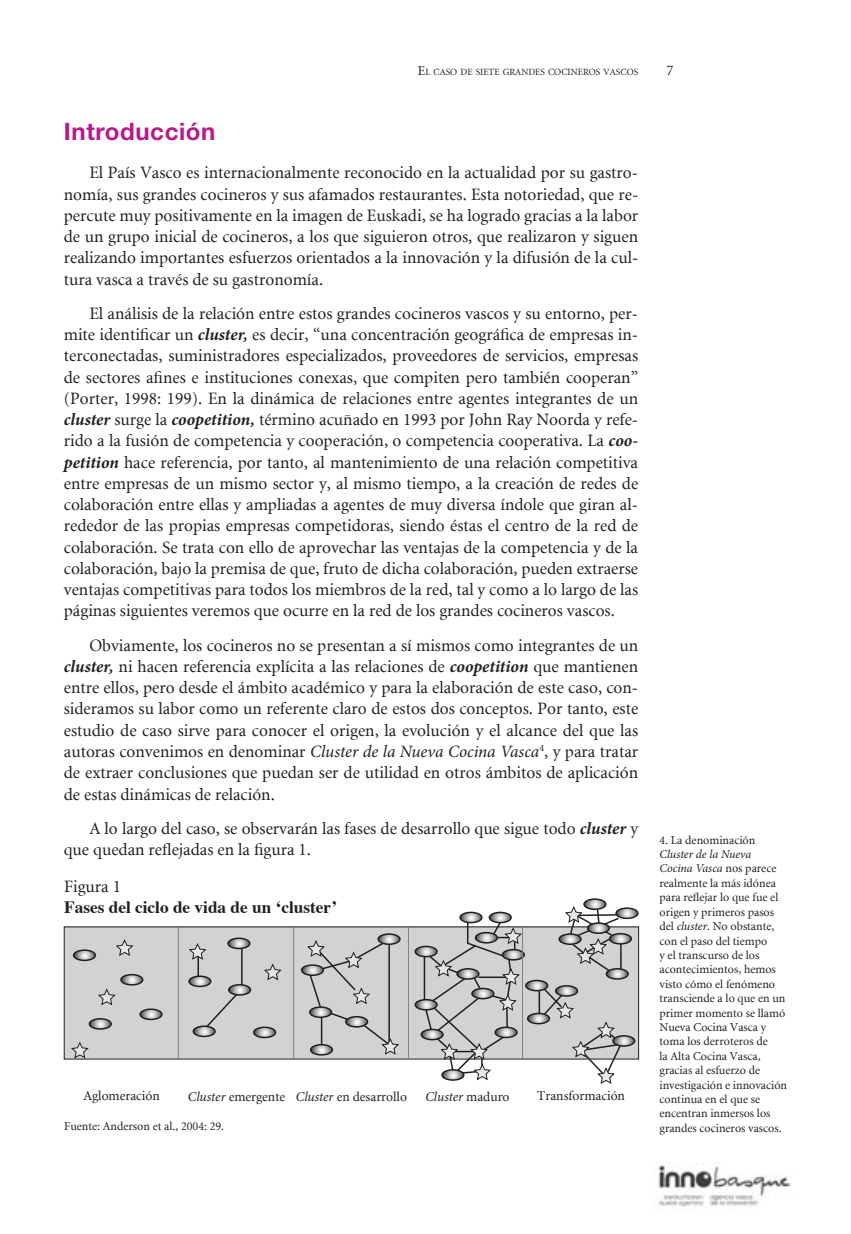
<style>
.page{position:relative;width:851px;height:1234px;background:#fff}
.page>*{position:absolute;margin:0;border:0;box-sizing:border-box;transform-origin:0 0}
.t1{font:700 24px "Helvetica Neue";letter-spacing:.025em;color:#b61a8b}
.t2{font:17.25px/21.3px "Minion";color:#231f20;text-align:justify}
.t3{font:700 17.25px "Times";color:#231f20}
.t4{font:14.7px "Minion";color:#231f20}
.t5{font:13.5px "Minion";color:#231f20}
.t6{font:italic 13.5px "Minion Pro";letter-spacing:-.005em;color:#231f20}
.t7{font:12px/14.4px "Minion";color:#231f20}
.t8{font:italic 12px/14.4px "Minion Pro";letter-spacing:-.005em;color:#231f20}
.t9{font:9.45px "Minion";color:#231f20}
.s1{font-size:13.5px}
.s2{font-family:"Minion Pro";font-weight:700;font-style:italic}
.s3{font-family:"Minion Pro";font-style:italic}
.s4{font-family:"Minion";font-style:normal}
</style>
<div class="page">
<img style="left:658px;top:1165px;width:133px;height:42px">
<div style="left:64px;top:926px;width:574px;height:132px;background:#d1d2d4"></div>
<div style="left:89px;top:1017px;width:23px;height:12px;border:2px solid #231f20;border-radius:50%"></div>
<svg style="left:74px;top:952px;width:21px;height:8px"></svg>
<div style="left:73px;top:949px;width:23px;height:11px;border:2px solid #231f20;border-radius:50%"></div>
<div style="left:120px;top:973px;width:23px;height:12px;border:2px solid #231f20;border-radius:50%"></div>
<div style="left:227px;top:937px;width:23px;height:12px;border:2px solid #231f20;border-radius:50%"></div>
<div style="left:310px;top:1043px;width:23px;height:12px;border:2px solid #231f20;border-radius:50%"></div>
<div style="left:414px;top:998px;width:23px;height:12px;border:2px solid #231f20;border-radius:50%"></div>
<div style="left:414px;top:945px;width:23px;height:12px;border:2px solid #231f20;border-radius:50%"></div>
<div style="left:615px;top:907px;width:23px;height:11px;border:2px solid #231f20;border-radius:50%"></div>
<svg style="left:116px;top:939px;width:18px;height:17px"></svg>
<svg style="left:89px;top:974px;width:73px;height:54px"></svg>
<svg style="left:71px;top:1042px;width:18px;height:16px"></svg>
<svg style="left:188px;top:938px;width:94px;height:99px"></svg>
<svg style="left:301px;top:933px;width:99px;height:121px"></svg>
<svg style="left:415px;top:898px;width:222px;height:186px"></svg>
<hr style="left:178px;top:926px;width:1px;height:132px;background:#808285">
<hr style="left:293px;top:926px;width:1px;height:132px;background:#808285">
<hr style="left:408px;top:926px;width:1px;height:132px;background:#808285">
<hr style="left:522px;top:926px;width:1px;height:132px;background:#808285">
<p class="t9" style="left:418px;top:68px;width:222px"><span class="s1">E</span>L CASO DE SIETE GRANDES COCINEROS VASCOS</p>
<p class="t4" style="left:666px;top:63px;width:9px">7</p>
<h1 class="t1" style="left:64px;top:117px;width:153px">Introducción</h1>
<p class="t2" style="left:64px;top:163px;width:576px;text-indent:26px">El País Vasco es internacionalmente reconocido en la actualidad por su gastro&shy;nomía, sus grandes cocineros y sus afamados restaurantes. Esta notoriedad, que re&shy;percute muy positivamente en la imagen de Euskadi, se ha logrado gracias a la labor de un grupo inicial de cocineros, a los que siguieron otros, que realizaron y siguen realizando importantes esfuerzos orientados a la innovación y la difusión de la cul&shy;tura vasca a través de su gastronomía.</p>
<p class="t2" style="left:64px;top:303px;width:576px;text-indent:26px">El análisis de la relación entre estos grandes cocineros vascos y su entorno, per&shy;mite identificar un <span class="s2">cluster,</span> es decir, “una concentración geográfica de empresas in&shy;terconectadas, suministradores especializados, proveedores de servicios, empresas de sectores afines e instituciones conexas, que compiten pero también cooperan” (Porter, 1998: 199). En la dinámica de relaciones entre agentes integrantes de un <span class="s2">cluster</span> surge la <span class="s2">coopetition,</span> término acuñado en 1993 por John Ray Noorda y refe&shy;rido a la fusión de competencia y cooperación, o competencia cooperativa. La <span class="s2">coo&shy;petition</span> hace referencia, por tanto, al mantenimiento de una relación competitiva entre empresas de un mismo sector y, al mismo tiempo, a la creación de redes de colaboración entre ellas y ampliadas a agentes de muy diversa índole que giran al&shy;rededor de las propias empresas competidoras, siendo éstas el centro de la red de colaboración. Se trata con ello de aprovechar las ventajas de la competencia y de la colaboración, bajo la premisa de que, fruto de dicha colaboración, pueden extraerse ventajas competitivas para todos los miembros de la red, tal y como a lo largo de las páginas siguientes veremos que ocurre en la red de los grandes cocineros vascos.</p>
<p class="t2" style="left:64px;top:635px;width:576px;text-indent:26px">Obviamente, los cocineros no se presentan a sí mismos como integrantes de un <span class="s2">cluster,</span> ni hacen referencia explícita a las relaciones de <span class="s2">coopetition</span> que mantienen entre ellos, pero desde el ámbito académico y para la elaboración de este caso, con&shy;sideramos su labor como un referente claro de estos dos conceptos. Por tanto, este estudio de caso sirve para conocer el origen, la evolución y el alcance del que las autoras convenimos en denominar <span class="s3">Cluster de la Nueva Cocina Vasca</span><sup>4</sup>, y para tratar de extraer conclusiones que puedan ser de utilidad en otros ámbitos de aplicación de estas dinámicas de relación.</p>
<p class="t2" style="left:64px;top:818px;width:576px;text-indent:26px">A lo largo del caso, se observarán las fases de desarrollo que sigue todo <span class="s2">cluster</span> y que quedan reflejadas en la figura 1.</p>
<p class="t2" style="left:64px;top:875px;width:58px">Figura 1</p>
<p class="t3" style="left:64px;top:890px;width:274px">Fases del ciclo de vida de un ‘cluster’</p>
<p class="t5" style="left:83px;top:1089px;width:78px">Aglomeración</p>
<p class="t5" style="left:188px;top:1089px;width:221px"><span class="s3">Cluster</span> emergente <span class="s3">Cluster</span> en desarrollo</p>
<p class="t6" style="left:425px;top:1086px;width:86px">Cluster <span class="s4">maduro</span></p>
<p class="t5" style="left:537px;top:1089px;width:89px">Transformación</p>
<p class="t7" style="left:64px;top:1119px;width:161px">Fuente: Anderson et al., 2004: 29.</p>
<p class="t7" style="left:659px;top:832px;width:97px">4. La denominación</p>
<p class="t8" style="left:659px;top:846px;width:118px">Cluster de la Nueva<br>Cocina Vasca <span class="s4">nos parece</span></p>
<p class="t7" style="left:659px;top:876px;width:129px">realmente la más idónea para reflejar lo que fue el origen y primeros pasos del <span class="s3">cluster</span>. No obstante, con el paso del tiempo<br>y el transcurso de los acontecimientos, hemos visto cómo el fenómeno transciende a lo que en un primer momento se llamó<br>Nueva Cocina Vasca y toma los derroteros de<br>la Alta Cocina Vasca, gracias al esfuerzo de investigación e innovación continua en el que se encentran inmersos los grandes cocineros vascos.</p>
</div>
